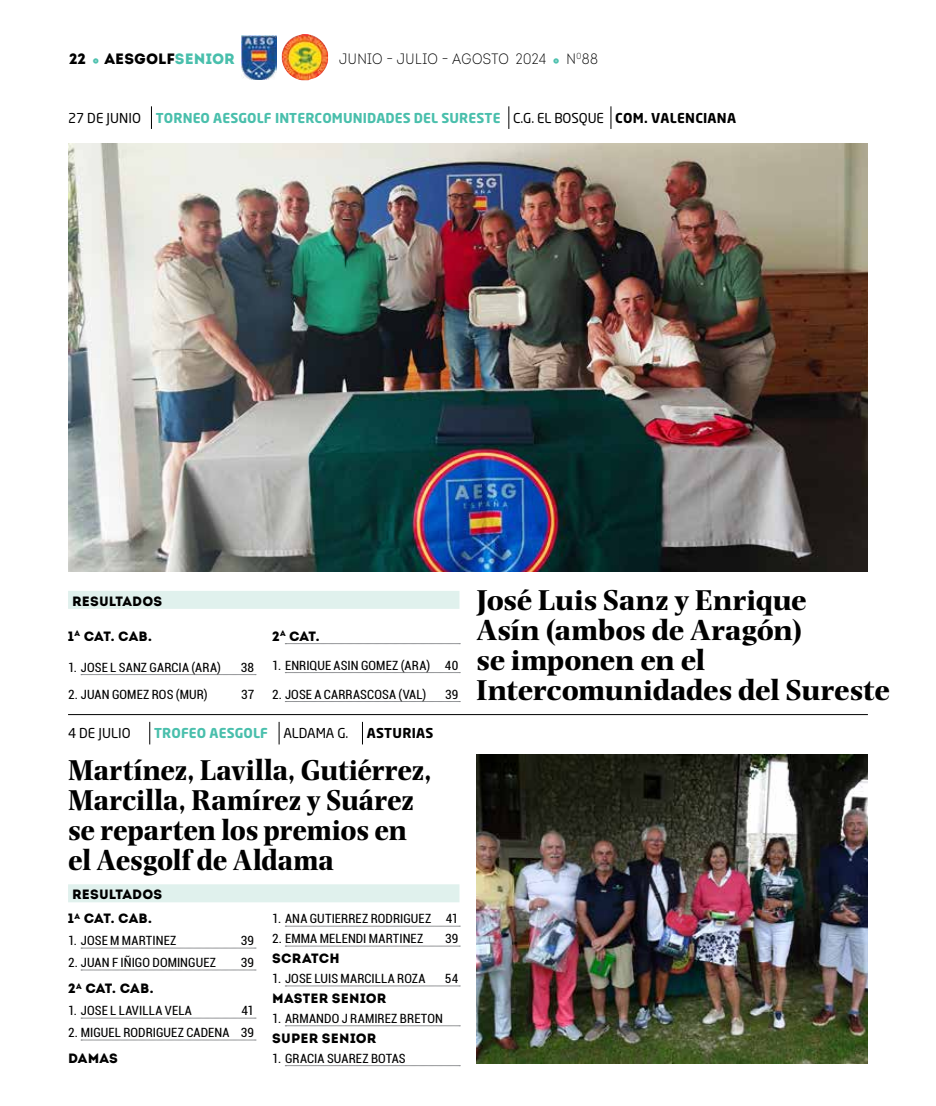
<style>
.page{position:relative;width:936px;height:1106px;background:#fff}
.page>*{position:absolute;margin:0;border:0;box-sizing:border-box;transform-origin:0 0}
.t1{font:700 30px/30px "Photina MT Std";letter-spacing:-.01em;color:#000;scale:.94 1}
.t2{font:700 30px/30px "Photina MT Std";letter-spacing:-.01em;color:#000}
.t3{font:15px "Intro Cond Light Free";letter-spacing:.025em;color:#000}
.t4{font:15px "Intro";letter-spacing:.005em;color:#000}
.t5{font:700 13.5px "Neo Sans";letter-spacing:.01em;color:#49bfac}
.t6{font:13.5px/24.2px "Intro";letter-spacing:.01em;color:#000}
.t7{font:13.5px "Neo Sans";letter-spacing:.01em;color:#000}
.t8{font:700 13.5px "Neo Sans";letter-spacing:.02em;color:#000}
.t9{font:condensed 12.75px "Roboto";letter-spacing:.01em;color:#000}
.s1{font-family:"Intro Cond Light Free";font-size:8.7px;color:#49bfac}
.s2{color:#49bfac}
.s3{font-size:8.7px;color:#49bfac}
.s4{font-weight:400;color:#000}
.s5{color:#000}
</style>
<div class="page">
<img style="left:282px;top:34px;width:46px;height:46px">
<img style="left:241px;top:36px;width:35px;height:44px">
<svg style="left:151px;top:106px;width:1px;height:23px"></svg>
<svg style="left:508px;top:106px;width:1px;height:23px"></svg>
<svg style="left:610px;top:106px;width:1px;height:23px"></svg>
<img style="left:68px;top:143px;width:799px;height:428px">
<div style="left:68px;top:591px;width:391px;height:18px;background:#e0f1ed"></div>
<svg style="left:81px;top:674px;width:175px;height:1px"></svg>
<svg style="left:285px;top:643px;width:175px;height:1px"></svg>
<svg style="left:285px;top:672px;width:175px;height:1px"></svg>
<svg style="left:285px;top:701px;width:175px;height:1px"></svg>
<svg style="left:149px;top:722px;width:1px;height:22px"></svg>
<svg style="left:279px;top:722px;width:1px;height:22px"></svg>
<svg style="left:362px;top:722px;width:1px;height:22px"></svg>
<hr style="left:68px;top:714px;width:799px;height:1px;background:#000">
<img style="left:476px;top:754px;width:391px;height:309px">
<div style="left:68px;top:884px;width:391px;height:18px;background:#e0f1ed"></div>
<svg style="left:81px;top:947px;width:175px;height:1px"></svg>
<svg style="left:81px;top:969px;width:175px;height:1px"></svg>
<svg style="left:81px;top:1017px;width:175px;height:1px"></svg>
<svg style="left:81px;top:1039px;width:175px;height:1px"></svg>
<svg style="left:285px;top:925px;width:175px;height:1px"></svg>
<svg style="left:285px;top:945px;width:175px;height:1px"></svg>
<svg style="left:285px;top:985px;width:175px;height:1px"></svg>
<svg style="left:285px;top:1025px;width:175px;height:1px"></svg>
<svg style="left:285px;top:1065px;width:175px;height:1px"></svg>
<p class="t4" style="left:69px;top:50px;width:167px">22 <span class="s1">-</span> AESGOLF<span class="s2">SENIOR</span></p>
<p class="t3" style="left:339px;top:50px;width:260px">JUNIO − JULIO − AGOSTO 2024 <span class="s3">-</span> N<sup>0</sup>88</p>
<p class="t5" style="left:68px;top:109px;width:669px"><span class="s4">27 DE JUNIO</span> TORNEO AESGOLF INTERCOMUNIDADES DEL SURESTE <span class="s4">C.G. EL BOSQUE</span> <span class="s5">COM. VALENCIANA</span></p>
<p class="t6" style="left:72px;top:589px;width:91px">RESULTADOS</p>
<p class="t6" style="left:68px;top:624px;width:85px">1<sup>A</sup> CAT. CAB.</p>
<p class="t9" style="left:68px;top:658px;width:154px">1. JOSE L SANZ GARCIA (ARA)</p>
<p class="t9" style="left:241px;top:658px;width:15px">38</p>
<p class="t9" style="left:68px;top:685px;width:141px">2. JUAN GOMEZ ROS (MUR)</p>
<p class="t9" style="left:241px;top:685px;width:15px">37</p>
<p class="t6" style="left:272px;top:624px;width:49px">2<sup>A</sup> CAT.</p>
<p class="t9" style="left:272px;top:656px;width:188px">1. ENRIQUE ASIN GOMEZ (ARA) 40</p>
<p class="t9" style="left:272px;top:685px;width:156px">2. JOSE A CARRASCOSA (VAL)</p>
<p class="t9" style="left:445px;top:685px;width:15px">39</p>
<p class="t7" style="left:68px;top:725px;width:64px">4 DE JULIO</p>
<p class="t5" style="left:154px;top:724px;width:196px">TROFEO AESGOLF <span class="s4">ALDAMA G.</span></p>
<p class="t8" style="left:367px;top:724px;width:68px">ASTURIAS</p>
<h1 class="t1" style="left:68px;top:755px;width:388px">Martínez, Lavilla, Gutiérrez,<br>Marcilla, Ramírez y Suárez se reparten los premios en el Aesgolf de Aldama</h1>
<p class="t6" style="left:68px;top:882px;width:96px;text-indent:4px">RESULTADOS<br>1<sup>A</sup> CAT. CAB.</p>
<p class="t9" style="left:68px;top:932px;width:110px">1. JOSE M MARTINEZ</p>
<p class="t9" style="left:241px;top:932px;width:15px">39</p>
<p class="t9" style="left:68px;top:953px;width:149px">2. JUAN F IÑIGO DOMINGUEZ</p>
<p class="t9" style="left:241px;top:953px;width:15px">39</p>
<p class="t6" style="left:68px;top:976px;width:87px">2<sup>A</sup> CAT. CAB.</p>
<p class="t9" style="left:68px;top:1002px;width:125px">1. JOSE L LAVILLA VELA</p>
<p class="t9" style="left:241px;top:1002px;width:14px">41</p>
<p class="t9" style="left:68px;top:1023px;width:187px">2. MIGUEL RODRIGUEZ CADENA 39</p>
<p class="t6" style="left:68px;top:1046px;width:51px">DAMAS</p>
<p class="t9" style="left:272px;top:910px;width:188px">1. ANA GUTIERREZ RODRIGUEZ 41</p>
<p class="t9" style="left:272px;top:930px;width:153px">2. EMMA MELENDI MARTINEZ</p>
<p class="t9" style="left:445px;top:930px;width:15px">39</p>
<p class="t6" style="left:272px;top:946px;width:69px">SCRATCH</p>
<p class="t9" style="left:272px;top:969px;width:155px">1. JOSE LUIS MARCILLA ROZA</p>
<p class="t9" style="left:445px;top:969px;width:15px">54</p>
<p class="t6" style="left:272px;top:986px;width:116px">MASTER SENIOR</p>
<p class="t9" style="left:272px;top:1009px;width:172px">1. ARMANDO J RAMIREZ BRETON</p>
<p class="t6" style="left:272px;top:1026px;width:105px">SUPER SENIOR</p>
<p class="t9" style="left:272px;top:1049px;width:135px">1. GRACIA SUAREZ BOTAS</p>
<h1 class="t2" style="left:476px;top:585px;width:415px">José Luis Sanz y Enrique<br>Asín (ambos de Aragón)<br>se imponen en el<br>Intercomunidades del Sureste</h1>
</div>
